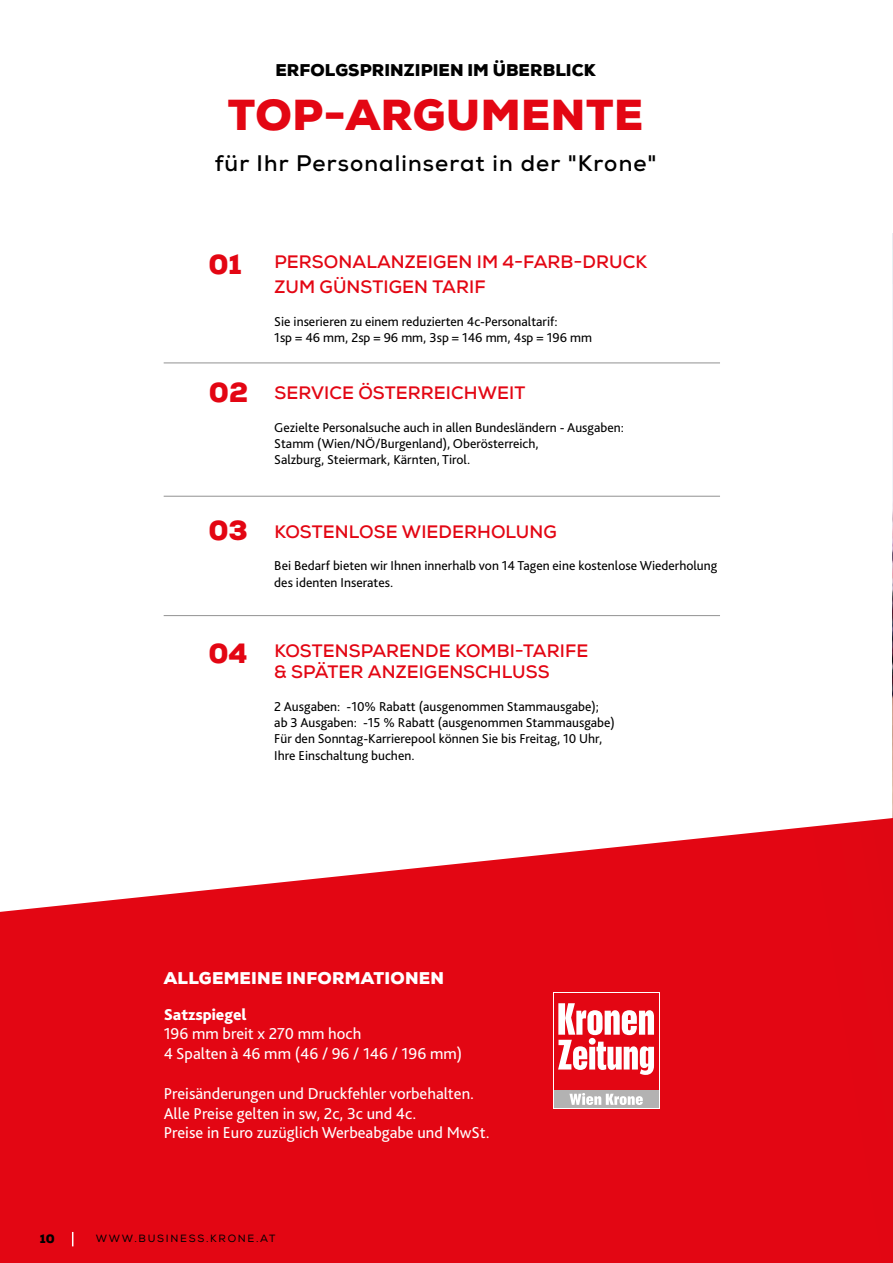
<style>
.page{position:relative;width:893px;height:1263px;background:#fff}
.page>*{position:absolute;margin:0;border:0;box-sizing:border-box;transform-origin:0 0}
.t1{font:900 42px "Nexa";letter-spacing:.015em;color:#e30613}
.t2{font:900 27px "Nexa";color:#e30613}
.t3{font:700 22.5px "Nexa";letter-spacing:.05em;color:#000}
.t4{font:700 18px/25.2px "Nexa";letter-spacing:.005em;color:#e30613}
.t5{font:16.5px/19.8px "Bliss Pro";color:#fff}
.t6{font:900 16.5px "Nexa";letter-spacing:.005em;color:#000}
.t7{font:900 16.5px "Nexa";letter-spacing:.015em;color:#fff}
.t8{font:800 16.5px "Bliss Pro";color:#fff}
.t9{font:13.5px/16.2px "Bliss Pro";color:#000}
.t10{font:900 12px "Nexa";color:#000}
.t11{font:10.5px "Nexa";letter-spacing:.165em;color:#000}
</style>
<div class="page">
<img style="left:892px;top:234px;width:1px;height:584px">
<svg style="left:0;top:818px;width:893px;height:445px;background:#e5212c"></svg>
<svg style="left:553px;top:993px;width:106px;height:116px"></svg>
<div style="left:554px;top:993px;width:104px;height:97px;background:#e30613"></div>
<svg style="left:558px;top:1003px;width:96px;height:72px"></svg>
<div style="left:554px;top:1090px;width:104px;height:18px;background:#b3b2b2"></div>
<svg style="left:569px;top:1093px;width:74px;height:12px"></svg>
<hr style="left:164px;top:363px;width:556px;height:1px;background:#929292">
<hr style="left:164px;top:496px;width:556px;height:1px;background:#929292">
<hr style="left:164px;top:615px;width:556px;height:1px;background:#929292">
<svg style="left:72px;top:1232px;width:1px;height:14px"></svg>
<p class="t6" style="left:275px;top:60px;width:322px">ERFOLGSPRINZIPIEN IM ÜBERBLICK</p>
<h1 class="t1" style="left:228px;top:88px;width:417px">TOP-ARGUMENTE</h1>
<h3 class="t3" style="left:215px;top:149px;width:443px">für Ihr Personalinserat in der "Krone"</h3>
<h2 class="t2" style="left:208px;top:247px;width:35px">01</h2>
<h2 class="t2" style="left:209px;top:374px;width:41px">02</h2>
<h3 class="t4" style="left:274px;top:249px;width:374px">PERSONALANZEIGEN IM 4-FARB-DRUCK<br>ZUM GÜNSTIGEN TARIF</h3>
<p class="t9" style="left:274px;top:313px;width:319px">Sie inserieren zu einem reduzierten 4c-Personaltarif:<br>1sp = 46 mm, 2sp = 96 mm, 3sp = 146 mm, 4sp = 196 mm</p>
<h3 class="t4" style="left:274px;top:381px;width:252px">SERVICE ÖSTERREICHWEIT</h3>
<p class="t9" style="left:274px;top:419px;width:351px">Gezielte Personalsuche auch in allen Bundesländern - Ausgaben:<br>Stamm (Wien/NÖ/Burgenland), Oberösterreich,<br>Salzburg, Steiermark, Kärnten, Tirol.</p>
<h2 class="t2" style="left:208px;top:512px;width:41px">03</h2>
<h3 class="t4" style="left:274px;top:519px;width:284px">KOSTENLOSE WIEDERHOLUNG</h3>
<p class="t9" style="left:274px;top:558px;width:444px">Bei Bedarf bieten wir Ihnen innerhalb von 14 Tagen eine kostenlose Wiederholung des identen Inserates.</p>
<h2 class="t2" style="left:208px;top:635px;width:41px">04</h2>
<h3 class="t4" style="left:274px;top:640px;width:316px;line-height:21.6px">KOSTENSPARENDE KOMBI-TARIFE &amp; SPÄTER ANZEIGENSCHLUSS</h3>
<p class="t9" style="left:274px;top:698px;width:342px">2 Ausgaben: -10% Rabatt (ausgenommen Stammausgabe); ab 3 Ausgaben: -15 % Rabatt (ausgenommen Stammausgabe)<br>Für den Sonntag-Karrierepool können Sie bis Freitag, 10 Uhr, Ihre Einschaltung buchen.</p>
<p class="t7" style="left:164px;top:967px;width:282px">ALLGEMEINE INFORMATIONEN</p>
<p class="t8" style="left:164px;top:1004px;width:85px">Satzspiegel</p>
<p class="t5" style="left:164px;top:1024px;width:300px">196 mm breit x 270 mm hoch<br>4 Spalten à 46 mm (46 / 96 / 146 / 196 mm)</p>
<p class="t5" style="left:164px;top:1083px;width:328px">Preisänderungen und Druckfehler vorbehalten.<br>Alle Preise gelten in sw, 2c, 3c und 4c.<br>Preise in Euro zuzüglich Werbeabgabe und MwSt.</p>
<p class="t10" style="left:40px;top:1230px;width:16px">10</p>
<p class="t11" style="left:96px;top:1232px;width:181px">WWW.BUSINESS.KRONE.AT</p>
<p class="t11" style="left:96px;top:1232px;width:139px">BUSINESS.KRONE.AT</p>
</div>
